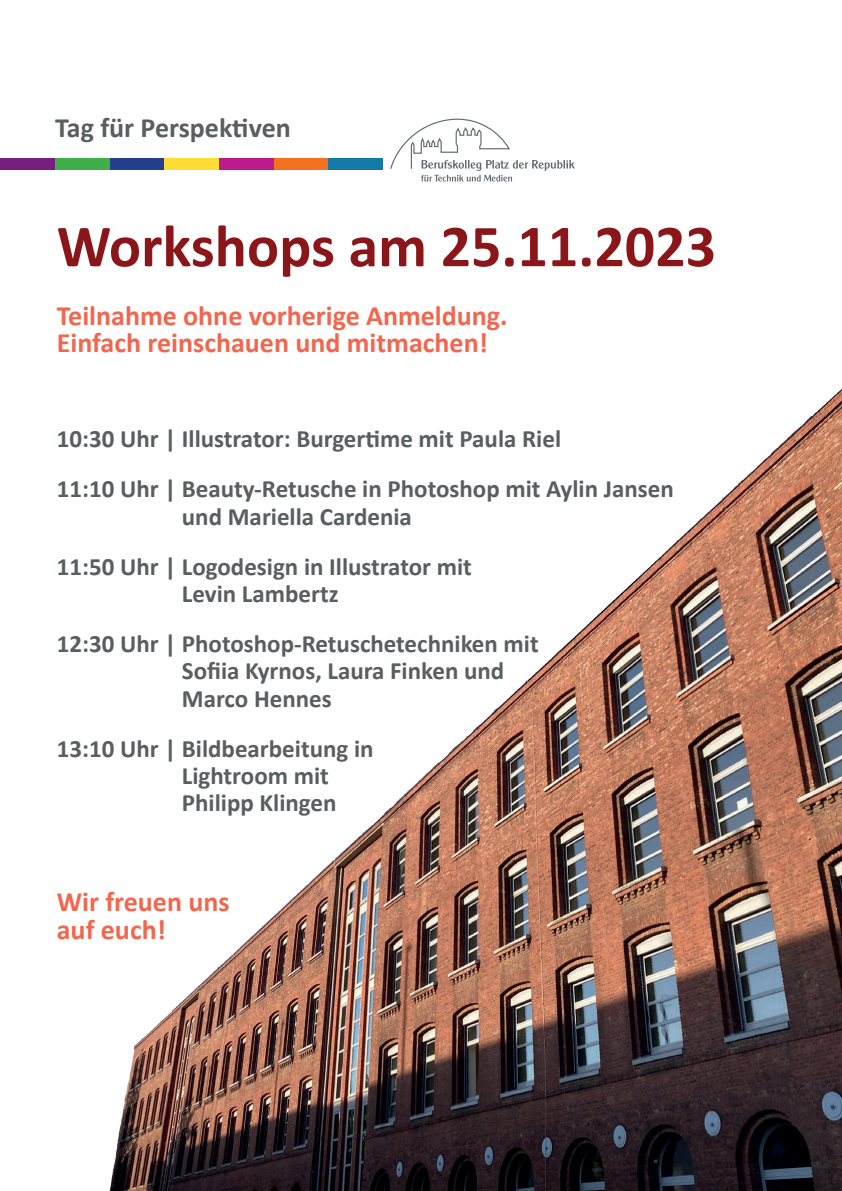
<style>
.page{position:relative;width:842px;height:1191px;background:#fff}
.page>*{position:absolute;margin:0;border:0;box-sizing:border-box;transform-origin:0 0}
.head{font:700 60px "Calibri";color:#8a161a}
.sub{font:700 28px/27.3px "Calibri";color:#f2664e}
.headline{font:700 28px "Calibri";color:#595e5f}
.fließtext{font:700 25px/27.3px "Calibri";color:#595e5f}
</style>
<div class="page">
<div style="left:0;top:158px;width:55px;height:12px;background:#751f7f"></div>
<div style="left:55px;top:158px;width:55px;height:12px;background:#40ae49"></div>
<div style="left:110px;top:158px;width:55px;height:12px;background:#253f8e"></div>
<div style="left:165px;top:158px;width:54px;height:12px;background:#ffdd37"></div>
<div style="left:219px;top:158px;width:55px;height:12px;background:#bb1b8d"></div>
<div style="left:274px;top:158px;width:55px;height:12px;background:#f37121"></div>
<div style="left:329px;top:158px;width:54px;height:12px;background:#1579a7"></div>
<svg style="left:390px;top:118px;width:185px;height:63px"></svg>
<img style="left:109px;top:389px;width:733px;height:802px">
<p class="headline" style="left:55px;top:110px;width:237px">Tag für Perspektiven</p>
<p class="head" style="left:57px;top:209px;width:661px">Workshops am 25.11.2023</p>
<p class="sub" style="left:57px;top:300px;width:452px">Teilnahme ohne vorherige Anmeldung.<br>Einfach reinschauen und mitmachen!</p>
<p class="fließtext" style="left:57px;top:424px;width:506px">10:30 Uhr | Illustrator: Burgertime mit Paula Riel</p>
<p class="fließtext" style="left:182px;top:474px;width:493px;text-indent:-125px">11:10 Uhr | Beauty-Retusche in Photoshop mit Aylin Jansen und Mariella Cardenia</p>
<p class="fließtext" style="left:57px;top:551px;width:417px;text-align:center">11:50 Uhr | Logodesign in Illustrator mit<br>Levin Lambertz</p>
<p class="fließtext" style="left:182px;top:629px;width:358px;text-indent:-125px">12:30 Uhr | Photoshop-Retuschetechniken mit<br>Sofiia Kyrnos, Laura Finken und<br>Marco Hennes</p>
<p class="fließtext" style="left:182px;top:733px;width:193px;text-indent:-125px">13:10 Uhr | Bildbearbeitung in<br>Lightroom mit<br>Philipp Klingen</p>
<p class="sub" style="left:57px;top:887px;width:174px">Wir freuen uns auf euch!</p>
</div>
